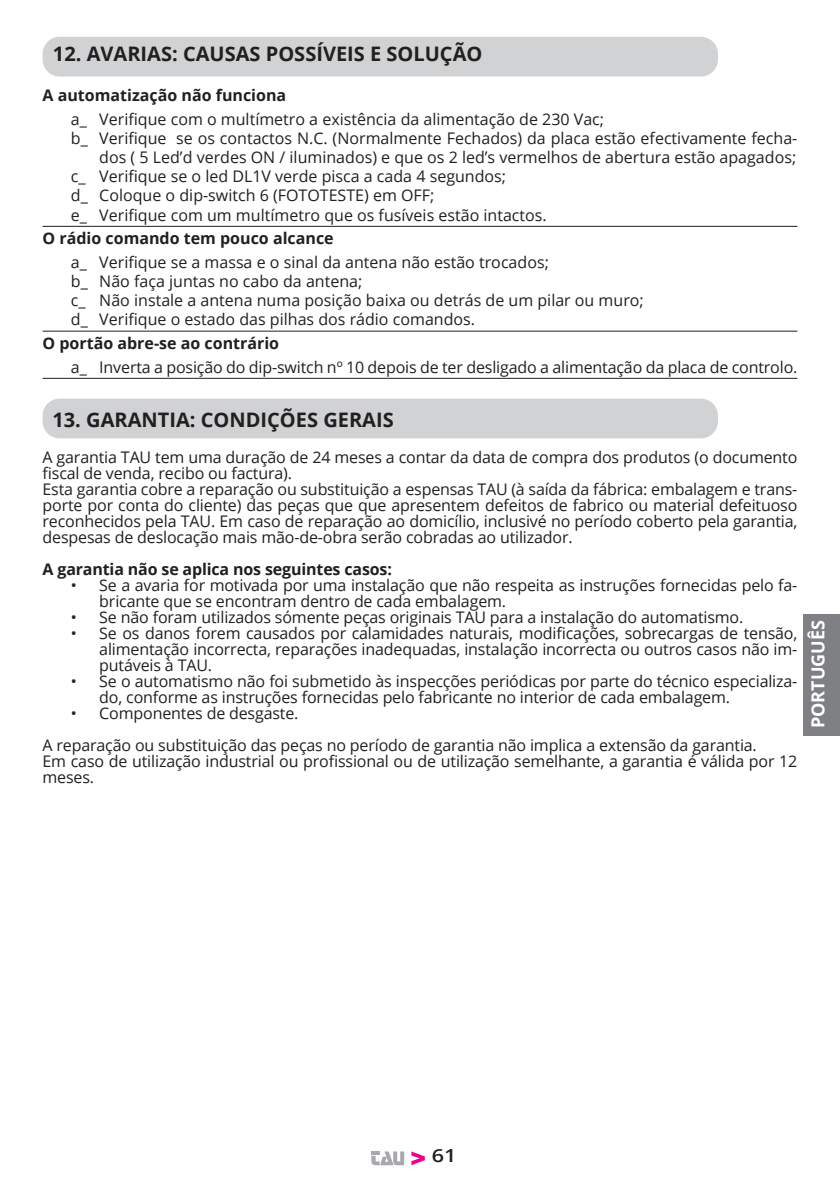
<style>
.page{position:relative;width:840px;height:1191px;background:#fff}
.page>*{position:absolute;margin:0;border:0;box-sizing:border-box;transform-origin:0 0}
.heading_1{font:700 20px "Open Sans";color:#231f20}
.t1{font:700 18px "Open Sans";color:#fff}
.t2{font:600 18px "Open Sans";color:#231f20;scale:1.2 1}
.Rientro_5_Stacco_5{font:16px/16px "Open Sans";letter-spacing:-.01em;color:#231f20}
.Stacco_5G{font:700 16px "Open Sans";color:#231f20}
</style>
<div class="page">
<svg style="left:411px;top:1151px;width:13px;height:14px"></svg>
<svg style="left:371px;top:1151px;width:33px;height:14px"></svg>
<div style="left:43px;top:37px;width:674px;height:39px;background:#d1d2d4;border-radius:17px"></div>
<hr style="left:43px;top:226px;width:754px;height:1px;background:#231f20">
<hr style="left:43px;top:331px;width:754px;height:1px;background:#231f20">
<hr style="left:43px;top:378px;width:754px;height:1px;background:#231f20">
<div style="left:43px;top:399px;width:674px;height:39px;background:#d1d2d4;border-radius:17px"></div>
<div style="left:802px;top:614px;width:37px;height:122px;background:#7e8083"></div>
<p class="heading_1" style="left:53px;top:40px;width:430px">12. AVARIAS: CAUSAS POSSÍVEIS E SOLUÇÃO</p>
<p class="Stacco_5G" style="left:43px;top:84px;width:245px">A automatização não funciona</p>
<p class="Rientro_5_Stacco_5" style="left:71px;top:110px;width:534px">a_ Verifique com o multímetro a existência da alimentação de 230 Vac;</p>
<p class="Rientro_5_Stacco_5" style="left:71px;top:128px;width:727px;line-height:19.2px;text-align:right">b_ Verifique se os contactos N.C. (Normalmente Fechados) da placa estão efectivamente fecha&shy;dos ( 5 Led’d verdes ON / iluminados) e que os 2 led’s vermelhos de abertura estão apagados;</p>
<p class="Rientro_5_Stacco_5" style="left:71px;top:168px;width:436px">c_ Verifique se o led DL1V verde pisca a cada 4 segundos;</p>
<p class="Rientro_5_Stacco_5" style="left:71px;top:187px;width:365px">d_ Coloque o dip-switch 6 (FOTOTESTE) em OFF;</p>
<p class="Rientro_5_Stacco_5" style="left:71px;top:206px;width:477px">e_ Verifique com um multímetro que os fusíveis estão intactos.</p>
<p class="Stacco_5G" style="left:43px;top:227px;width:292px">O rádio comando tem pouco alcance</p>
<p class="Rientro_5_Stacco_5" style="left:71px;top:254px;width:479px">a_ Verifique se a massa e o sinal da antena não estão trocados;</p>
<p class="Rientro_5_Stacco_5" style="left:71px;top:273px;width:293px">b_ Não faça juntas no cabo da antena;</p>
<p class="Rientro_5_Stacco_5" style="left:71px;top:292px;width:574px">c_ Não instale a antena numa posição baixa ou detrás de um pilar ou muro;</p>
<p class="Rientro_5_Stacco_5" style="left:71px;top:311px;width:405px">d_ Verifique o estado das pilhas dos rádio comandos.</p>
<p class="Stacco_5G" style="left:43px;top:332px;width:238px">O portão abre-se ao contrário</p>
<p class="Rientro_5_Stacco_5" style="left:71px;top:358px;width:727px">a_ Inverta a posição do dip-switch nº 10 depois de ter desligado a alimentação da placa de controlo.</p>
<p class="heading_1" style="left:52px;top:405px;width:342px">13. GARANTIA: CONDIÇÕES GERAIS</p>
<p class="Rientro_5_Stacco_5" style="left:43px;top:448px;width:756px">A garantia TAU tem uma duração de 24 meses a contar da data de compra dos produtos (o documento fiscal de venda, recibo ou factura).</p>
<p class="Rientro_5_Stacco_5" style="left:43px;top:480px;width:756px;text-align:justify">Esta garantia cobre a reparação ou substituição a espensas TAU (à saída da fábrica: embalagem e trans&shy;porte por conta do cliente) das peças que que apresentem defeitos de fabrico ou material defeituoso reconhecidos pela TAU. Em caso de reparação ao domicílio, inclusivé no período coberto pela garantia, despesas de deslocação mais mão-de-obra serão cobradas ao utilizador.</p>
<p class="Stacco_5G" style="left:43px;top:558px;width:351px">A garantia não se aplica nos seguintes casos:</p>
<p class="Rientro_5_Stacco_5" style="left:99px;top:576px;width:699px;text-indent:-28px">• Se a avaria for motivada por uma instalação que não respeita as instruções fornecidas pelo fa&shy;bricante que se encontram dentro de cada embalagem.</p>
<p class="Rientro_5_Stacco_5" style="left:71px;top:608px;width:673px">• Se não foram utilizados sómente peças originais TAU para a instalação do automatismo.</p>
<p class="Rientro_5_Stacco_5" style="left:99px;top:624px;width:699px;text-align:justify;text-indent:-28px">• Se os danos forem causados por calamidades naturais, modificações, sobrecargas de tensão, alimentação incorrecta, reparações inadequadas, instalação incorrecta ou outros casos não im&shy;putáveis à TAU.</p>
<p class="Rientro_5_Stacco_5" style="left:99px;top:672px;width:699px;text-indent:-28px">• Se o automatismo não foi submetido às inspecções periódicas por parte do técnico especializa&shy;do, conforme as instruções fornecidas pelo fabricante no interior de cada embalagem.</p>
<p class="Rientro_5_Stacco_5" style="left:71px;top:704px;width:229px">• Componentes de desgaste.</p>
<p class="Rientro_5_Stacco_5" style="left:43px;top:736px;width:715px">A reparação ou substituição das peças no período de garantia não implica a extensão da garantia.</p>
<p class="Rientro_5_Stacco_5" style="left:43px;top:752px;width:756px">Em caso de utilização industrial ou profissional ou de utilização semelhante, a garantia é válida por 12 meses.</p>
<p class="t1" style="left:804px;top:728px;width:110px;rotate:-90deg">PORTUGUÊS</p>
<p class="t2" style="left:431px;top:1143px;width:22px">61</p>
</div>
